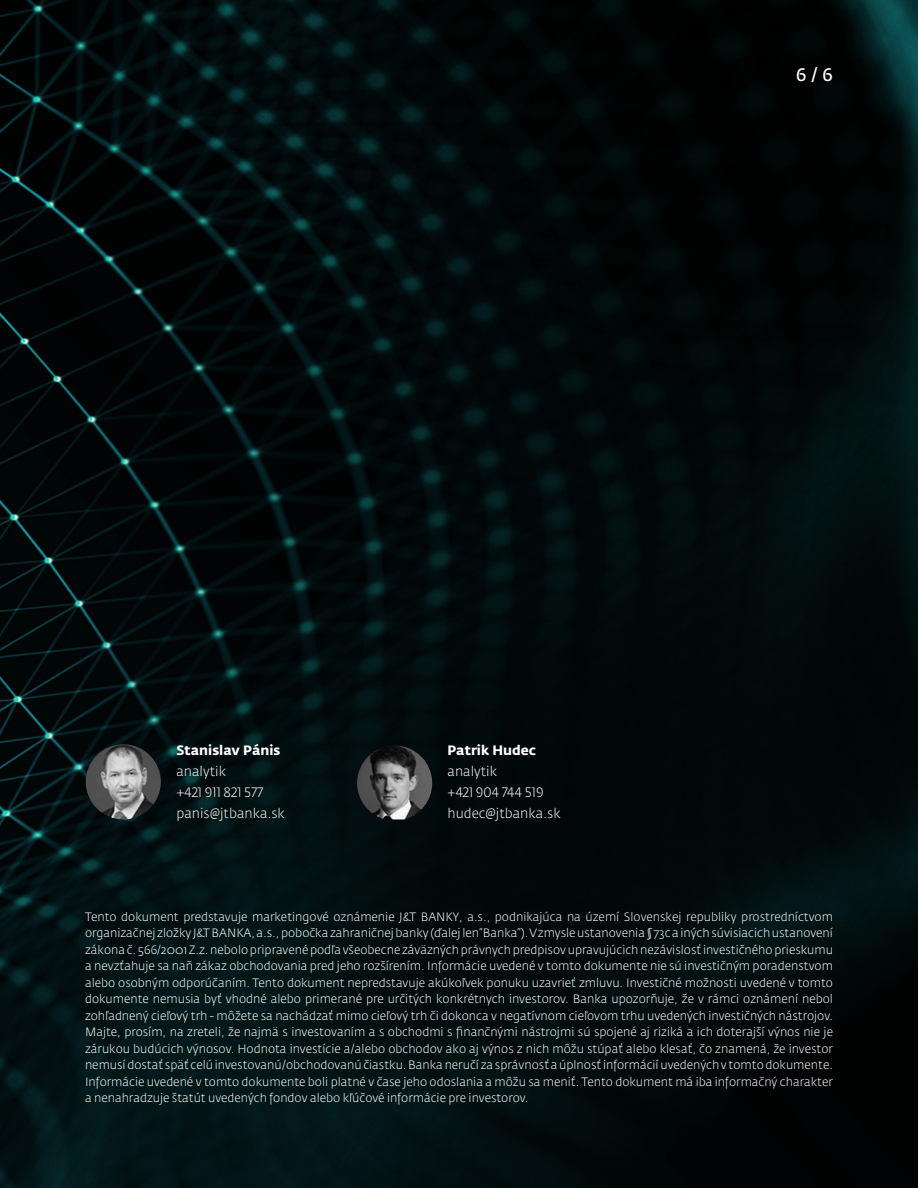
<style>
.page{position:relative;width:918px;height:1188px;background:#fff}
.page>*{position:absolute;margin:0;border:0;box-sizing:border-box;transform-origin:0 0}
.t1{font:18px "Fedra Sans Std";color:#fff}
.t2{font:300 13.5px/21px "Fedra Sans Std";color:#fff}
.t3{font:700 13.5px "Fedra Sans Std";color:#fff}
.t4{font:300 12px/16.5px "Fedra Sans Std";color:#fff;text-align:justify}
</style>
<div class="page">
<img style="left:0;top:0;width:918px;height:1188px">
<img style="left:86px;top:744px;width:75px;height:75px;border-radius:38px">
<img style="left:357px;top:746px;width:75px;height:73px">
<h1 class="t1" style="left:796px;top:63px;width:38px">6 / 6</h1>
<p class="t3" style="left:176px;top:742px;width:105px">Stanislav Pánis</p>
<p class="t2" style="left:176px;top:761px;width:110px">analytik<br>+421 911 821 577 panis@jtbanka.sk</p>
<p class="t3" style="left:448px;top:742px;width:90px">Patrik Hudec</p>
<p class="t2" style="left:448px;top:761px;width:115px">analytik<br>+421 904 744 519 hudec@jtbanka.sk</p>
<p class="t4" style="left:85px;top:908px;width:749px">Tento dokument predstavuje marketingové oznámenie J&amp;T BANKY, a.s., podnikajúca na území Slovenskej republiky prostredníctvom organizačnej zložky J&amp;T BANKA, a.s., pobočka zahraničnej banky (ďalej len “Banka”). V zmysle ustanovenia § 73c a iných súvisiacich ustanovení zákona č. 566/2001 Z.z. nebolo pripravené podľa všeobecne záväzných právnych predpisov upravujúcich nezávislosť investičného prieskumu a nevzťahuje sa naň zákaz obchodovania pred jeho rozšírením. Informácie uvedené v tomto dokumente nie sú investičným poradenstvom alebo osobným odporúčaním. Tento dokument nepredstavuje akúkoľvek ponuku uzavrieť zmluvu. Investičné možnosti uvedené v tomto dokumente nemusia byť vhodné alebo primerané pre určitých konkrétnych investorov. Banka upozorňuje, že v rámci oznámení nebol zohľadnený cieľový trh - môžete sa nachádzať mimo cieľový trh či dokonca v negatívnom cieľovom trhu uvedených investičných nástrojov.<br>Majte, prosím, na zreteli, že najmä s investovaním a s obchodmi s finančnými nástrojmi sú spojené aj riziká a ich doterajší výnos nie je zárukou budúcich výnosov. Hodnota investície a/alebo obchodov ako aj výnos z nich môžu stúpať alebo klesať, čo znamená, že investor nemusí dostať späť celú investovanú/obchodovanú čiastku. Banka neručí za správnosť a úplnosť informácií uvedených v tomto dokumente.<br>Informácie uvedené v tomto dokumente boli platné v čase jeho odoslania a môžu sa meniť. Tento dokument má iba informačný charakter a nenahradzuje štatút uvedených fondov alebo kľúčové informácie pre investorov.</p>
</div>
